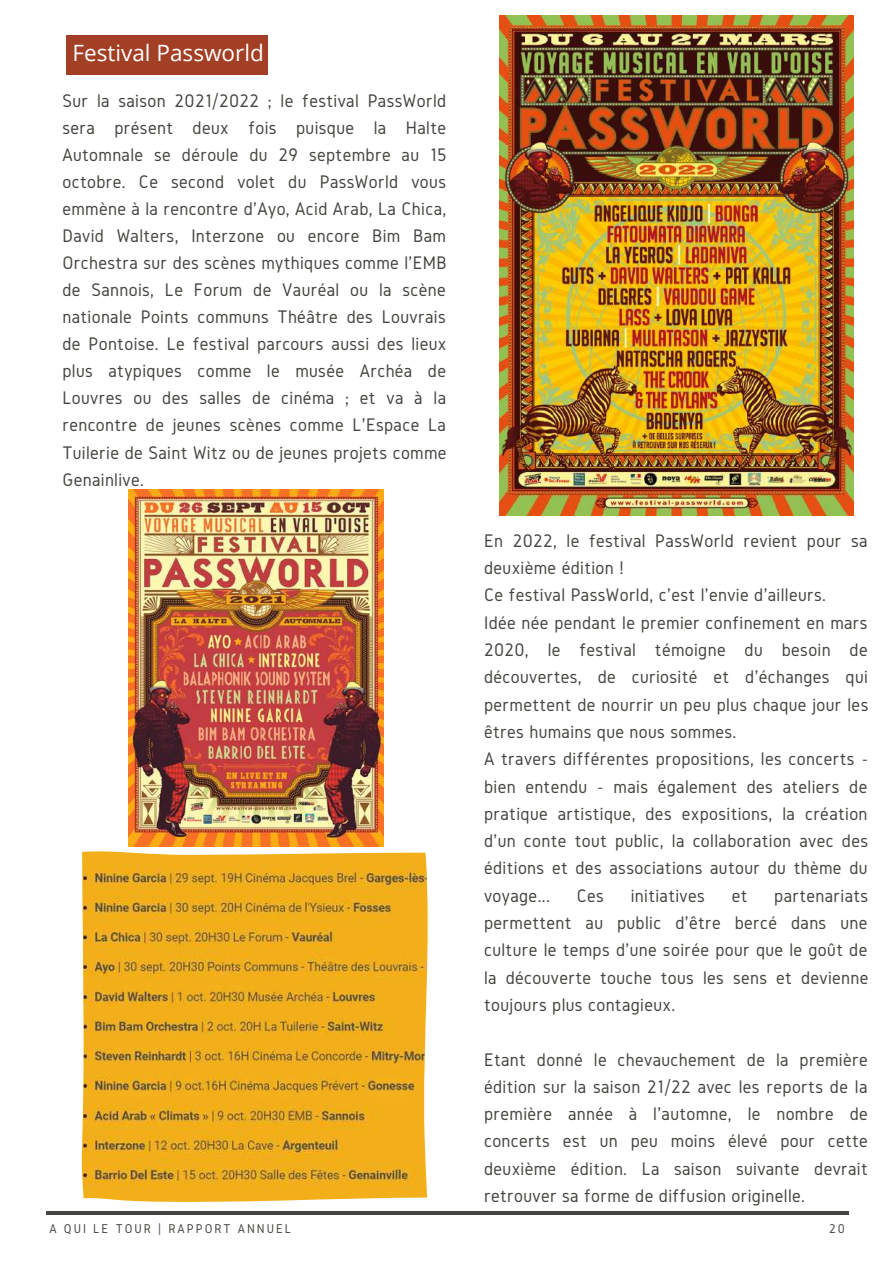
<style>
.page{position:relative;width:894px;height:1264px;background:#fff}
.page>*{position:absolute;margin:0;border:0;box-sizing:border-box;transform-origin:0 0}
.t1{font:22.5px "Open Sans";color:#fff}
.t2{font:18.9px/27.3px "Gidole";letter-spacing:.02em;color:#444440;text-align:justify}
.t3{font:13.2px "Gidole";letter-spacing:.15em;color:#444440}
</style>
<div class="page">
<hr style="left:46px;top:1211px;width:802px;height:3px;background:#444440">
<div style="left:66px;top:35px;width:201px;height:39px;background:#a23f25"></div>
<img style="left:82px;top:851px;width:346px;height:351px">
<img style="left:128px;top:489px;width:255px;height:357px">
<img style="left:499px;top:15px;width:354px;height:500px">
<p class="t1" style="left:72px;top:37px;width:193px">Festival Passworld</p>
<p class="t2" style="left:62px;top:87px;width:385px">Sur la saison 2021/2022 ; le festival PassWorld sera présent deux fois puisque la Halte Automnale se déroule du 29 septembre au 15 octobre. Ce second volet du PassWorld vous emmène à la rencontre d'Ayo, Acid Arab, La Chica, David Walters, Interzone ou encore Bim Bam Orchestra sur des scènes mythiques comme l'EMB de Sannois, Le Forum de Vauréal ou la scène nationale Points communs Théâtre des Louvrais de Pontoise. Le festival parcours aussi des lieux plus atypiques comme le musée Archéa de Louvres ou des salles de cinéma ; et va à la rencontre de jeunes scènes comme L'Espace La Tuilerie de Saint Witz ou de jeunes projets comme Genainlive.</p>
<p class="t2" style="left:484px;top:526px;width:385px;text-align:left">En 2022, le festival PassWorld revient pour sa deuxième édition !<br>Ce festival PassWorld, c'est l'envie d'ailleurs.<br>Idée née pendant le premier confinement en mars 2020, le festival témoigne du besoin de découvertes, de curiosité et d'échanges qui permettent de nourrir un peu plus chaque jour les êtres humains que nous sommes.<br>A travers différentes propositions, les concerts - bien entendu - mais également des ateliers de pratique artistique, des expositions, la création d'un conte tout public, la collaboration avec des éditions et des associations autour du thème du voyage...</p>
<p class="t2" style="left:576px;top:881px;width:29px">Ces</p>
<p class="t2" style="left:630px;top:881px;width:76px">initiatives</p>
<p class="t2" style="left:731px;top:881px;width:17px">et</p>
<p class="t2" style="left:484px;top:881px;width:385px;text-indent:290px">partenariats permettent au public d'être bercé dans une culture le temps d'une soirée pour que le goût de la découverte touche tous les sens et devienne toujours plus contagieux.</p>
<p class="t2" style="left:484px;top:1045px;width:385px">Etant donné le chevauchement de la première édition sur la saison 21/22 avec les reports de la première année à l'automne, le nombre de concerts est un peu moins élevé pour cette deuxième édition. La saison suivante devrait retrouver sa forme de diffusion originelle.</p>
<p class="t3" style="left:49px;top:1220px;width:243px">A QUI LE TOUR | RAPPORT ANNUEL</p>
<p class="t3" style="left:828px;top:1221px;width:17px">20</p>
</div>
